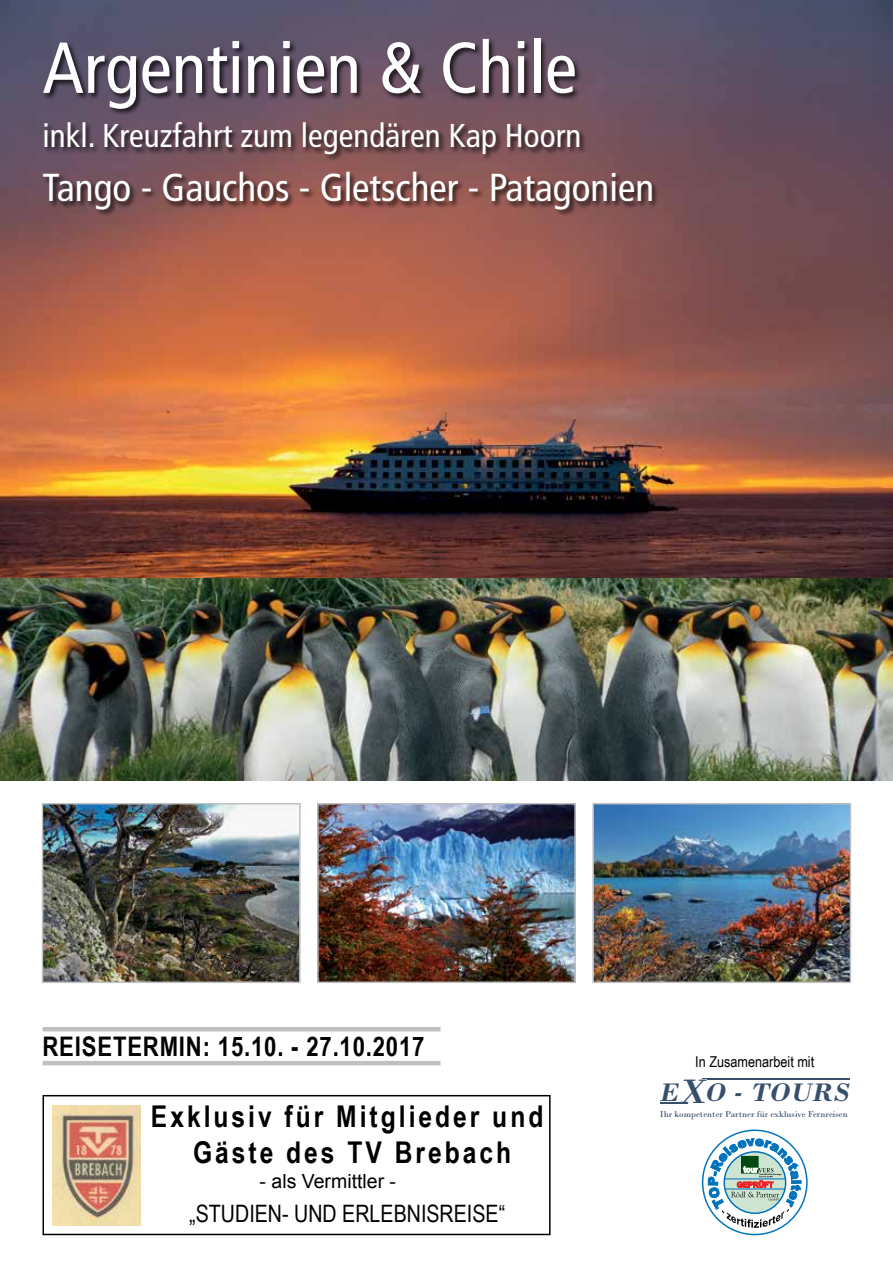
<style>
.page{position:relative;width:893px;height:1263px;background:#fff}
.page>*{position:absolute;margin:0;border:0;box-sizing:border-box;transform-origin:0 0}
.t1{font:condensed 72px "Frutiger LT Std";color:#fff}
.t2{font:condensed 39px "Frutiger LT Std";color:#fff}
.t3{font:condensed 33px "Frutiger LT Std";color:#fff}
.t4{font:700 30px/36px "Arial Narrow";letter-spacing:.1em;color:#000;text-align:center}
.t5{font:700 27px "Arial Narrow";letter-spacing:.03em;color:#000}
.t6{font:italic 700 26.7px "Bodoni";color:#374f6c}
.t7{font:24px "Arial Narrow";color:#000}
.t8{font:19.5px "Arial";color:#000}
.t9{font:15px "Arial Narrow";color:#000}
.t10{font:9.15px "Bodoni";color:#374f6c}
.s1{font-size:35.7px}
</style>
<div class="page">
<svg style="left:707px;top:1138px;width:95px;height:90px"></svg>
<div style="left:43px;top:1095px;width:508px;height:140px;border:2px solid #000"></div>
<img style="left:52px;top:1105px;width:89px;height:120px">
<svg style="left:660px;top:1102px;width:27px;height:2px"></svg>
<hr style="left:707px;top:1079px;width:142px;height:1px;background:#374f6c">
<hr style="left:703px;top:1078px;width:147px;height:1px;background:#374f6c">
<img style="left:0;top:0;width:893px;height:780px">
<img style="left:45px;top:806px;width:253px;height:174px">
<div style="left:42px;top:803px;width:259px;height:180px;border:2px solid #bec0c2"></div>
<img style="left:320px;top:806px;width:253px;height:174px">
<div style="left:317px;top:803px;width:259px;height:180px;border:2px solid #bec0c2"></div>
<img style="left:595px;top:806px;width:253px;height:174px">
<div style="left:592px;top:803px;width:259px;height:180px;border:2px solid #bec0c2"></div>
<hr style="left:43px;top:1061px;width:398px;height:4px;background:#bec0c2">
<hr style="left:43px;top:1027px;width:398px;height:4px;background:#bec0c2">
<div style="left:42px;top:38px;width:617px;height:179px;background:#000;opacity:.75"></div>
<h1 class="t1" style="left:43px;top:26px;width:536px">Argentinien &amp; Chile</h1>
<h3 class="t3" style="left:43px;top:116px;width:540px">inkl. Kreuzfahrt zum legendären Kap Hoorn</h3>
<h2 class="t2" style="left:43px;top:165px;width:613px">Tango - Gauchos - Gletscher - Patagonien</h2>
<h3 class="t5" style="left:43px;top:1025px;width:383px">REISETERMIN: 15.10. - 27.10.2017</h3>
<h3 class="t4" style="left:151px;top:1097px;width:394px">Exklusiv für Mitglieder und<br>Gäste des TV Brebach</h3>
<h3 class="t8" style="left:260px;top:1168px;width:138px">- als Vermittler -</h3>
<h3 class="t7" style="left:189px;top:1195px;width:318px">„STUDIEN- UND ERLEBNISREISE“</h3>
<h3 class="t9" style="left:695px;top:1050px;width:120px">In Zusamenarbeit mit</h3>
<h3 class="t6" style="left:660px;top:1076px;width:191px">E <span class="s1">X</span>O - TOURS</h3>
<p class="t10" style="left:660px;top:1108px;width:189px">Ihr kompetenter Partner für exklusive Fernreisen</p>
</div>
